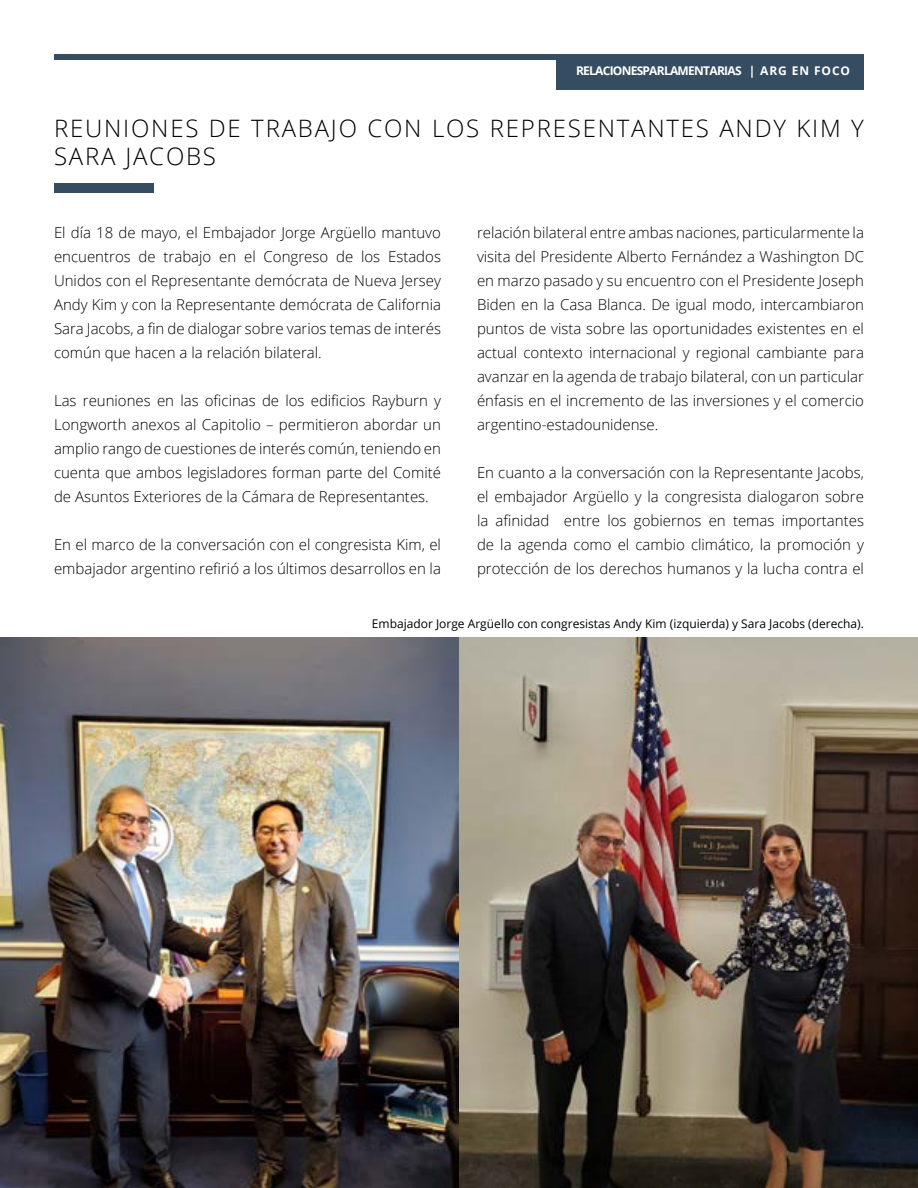
<style>
.page{position:relative;width:918px;height:1188px;background:#fff}
.page>*{position:absolute;margin:0;border:0;box-sizing:border-box;transform-origin:0 0}
.t1{font:300 24px/28.8px "Open Sans";letter-spacing:.075em;color:#000}
.t2{font:300 15px/24px "Open Sans";color:#000;text-align:justify}
.t3{font:12px "Open Sans";color:#000}
.t4{font:700 12px "Open Sans";letter-spacing:.075em;color:#fff}
.t5{font:700 12px "Open Sans";letter-spacing:-.06em;color:#fff}
</style>
<div class="page">
<div style="left:54px;top:54px;width:810px;height:5px;background:#364d61"></div>
<div style="left:556px;top:54px;width:308px;height:36px;background:#364d61"></div>
<img style="left:0;top:637px;width:918px;height:551px">
<div style="left:54px;top:183px;width:100px;height:9px;background:#364d61"></div>
<p class="t5" style="left:576px;top:62px;width:46px">RELACIONE</p>
<p class="t4" style="left:637px;top:62px;width:215px">S PARLAMENTARIAS | ARG EN FOCO</p>
<h1 class="t1" style="left:54px;top:113px;width:811px">REUNIONES DE TRABAJO CON LOS REPRESENTANTES ANDY KIM Y<br>SARA JACOBS</h1>
<p class="t2" style="left:54px;top:220px;width:389px">El día 18 de mayo, el Embajador Jorge Argüello mantuvo encuentros de trabajo en el Congreso de los Estados Unidos con el Representante demócrata de Nueva Jersey Andy Kim y con la Representante demócrata de California Sara Jacobs, a fin de dialogar sobre varios temas de interés común que hacen a la relación bilateral.</p>
<p class="t2" style="left:54px;top:388px;width:389px">Las reuniones en las oficinas de los edificios Rayburn y Longworth anexos al Capitolio – permitieron abordar un amplio rango de cuestiones de interés común, teniendo en cuenta que ambos legisladores forman parte del Comité de Asuntos Exteriores de la Cámara de Representantes.</p>
<p class="t2" style="left:54px;top:532px;width:389px">En el marco de la conversación con el congresista Kim, el embajador argentino refirió a los últimos desarrollos en la</p>
<p class="t2" style="left:477px;top:220px;width:389px">relación bilateral entre ambas naciones, particularmente la visita del Presidente Alberto Fernández a Washington DC en marzo pasado y su encuentro con el Presidente Joseph Biden en la Casa Blanca. De igual modo, intercambiaron puntos de vista sobre las oportunidades existentes en el actual contexto internacional y regional cambiante para avanzar en la agenda de trabajo bilateral, con un particular énfasis en el incremento de las inversiones y el comercio argentino-estadounidense.</p>
<p class="t2" style="left:477px;top:460px;width:389px">En cuanto a la conversación con la Representante Jacobs, el embajador Argüello y la congresista dialogaron sobre la afinidad entre los gobiernos en temas importantes de la agenda como el cambio climático, la promoción y protección de los derechos humanos y la lucha contra el</p>
<p class="t3" style="left:372px;top:616px;width:494px">Embajador Jorge Argüello con congresistas Andy Kim (izquierda) y Sara Jacobs (derecha).</p>
</div>
